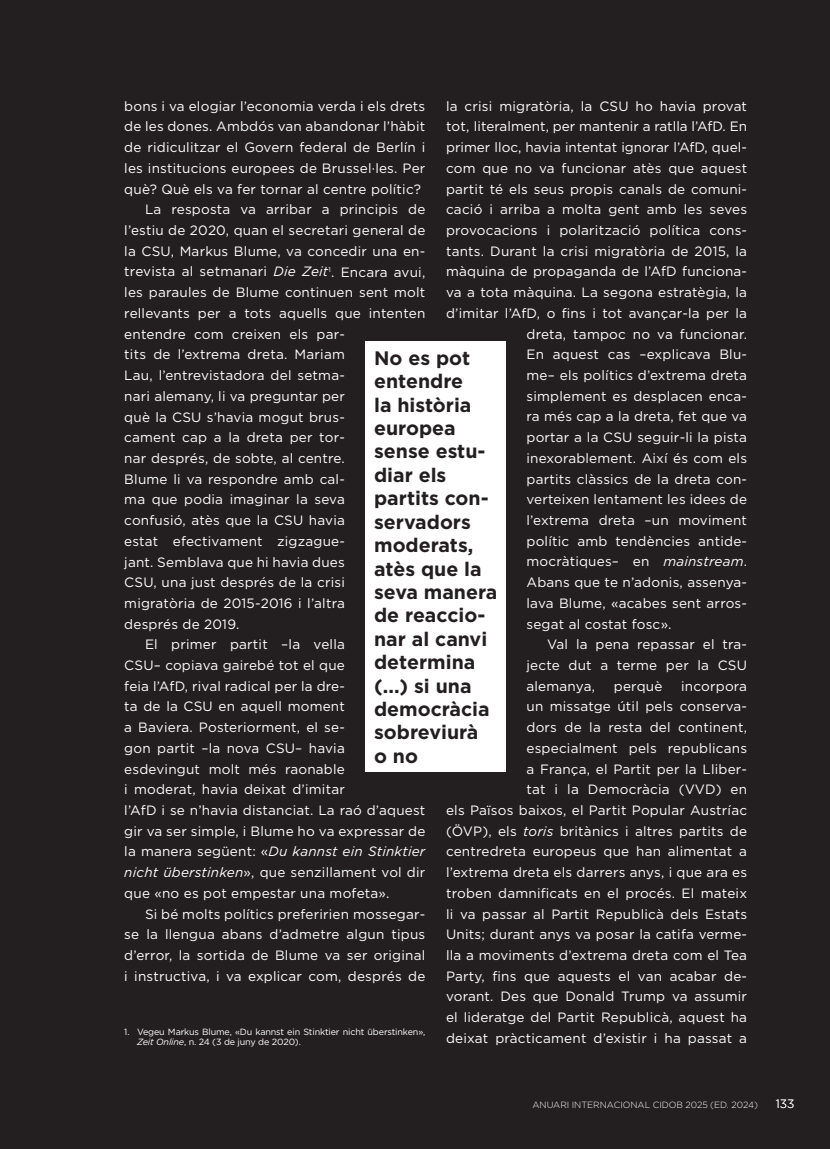
<style>
.page{position:relative;width:830px;height:1149px;background:#fff}
.page>*{position:absolute;margin:0;border:0;box-sizing:border-box;transform-origin:0 0}
.t1{font:700 19.5px/23.4px "Gotham";color:#231f20}
.t2{font:13.5px/20.7px "Gotham";letter-spacing:.015em;color:#fff;text-align:right}
.t3{font:italic 13.5px "Gotham";letter-spacing:.015em;color:#fff}
.t4{font:300 12px "Gotham";color:#fff}
.t5{font:9px/10.4px "Gotham";letter-spacing:-.015em;color:#fff}
.t6{font:300 9px "Gotham";color:#fff}
.s1{font-style:italic}
.s2{font-style:normal}
</style>
<div class="page">
<div style="left:0;top:0;width:829px;height:1148px;background:#231f20"></div>
<div style="left:365px;top:340px;width:140px;height:431px;background:#fff"></div>
<p class="t2" style="left:446px;top:95px;width:302px">la crisi migratòria, la CSU ho havia provat</p>
<p class="t2" style="left:446px;top:116px;width:302px">tot, literalment, per mantenir a ratlla l’AfD. En</p>
<p class="t2" style="left:446px;top:137px;width:302px">primer lloc, havia intentat ignorar l’AfD, quel-</p>
<p class="t2" style="left:446px;top:157px;width:302px">com que no va funcionar atès que aquest</p>
<p class="t2" style="left:446px;top:178px;width:302px">partit té els seus propis canals de comuni-</p>
<p class="t2" style="left:446px;top:199px;width:302px">cació i arriba a molta gent amb les seves</p>
<p class="t2" style="left:446px;top:219px;width:302px">provocacions i polarització política cons-</p>
<p class="t2" style="left:446px;top:240px;width:302px">tants. Durant la crisi migratòria de 2015, la</p>
<p class="t2" style="left:446px;top:261px;width:302px">màquina de propaganda de l’AfD funciona-</p>
<p class="t2" style="left:446px;top:282px;width:302px">va a tota màquina. La segona estratègia, la</p>
<p class="t2" style="left:446px;top:302px;width:302px">d’imitar l’AfD, o fins i tot avançar-la per la</p>
<p class="t2" style="left:526px;top:323px;width:222px">dreta, tampoc no va funcionar.</p>
<p class="t2" style="left:526px;top:344px;width:222px">En aquest cas –explicava Blu-</p>
<p class="t2" style="left:526px;top:364px;width:222px">me– els polítics d’extrema dreta</p>
<p class="t2" style="left:526px;top:385px;width:222px">simplement es desplacen enca-</p>
<p class="t2" style="left:526px;top:406px;width:222px">ra més cap a la dreta, fet que va</p>
<p class="t2" style="left:526px;top:426px;width:222px">portar a la CSU seguir-li la pista</p>
<p class="t2" style="left:526px;top:447px;width:222px">inexorablement. Així és com els</p>
<p class="t2" style="left:526px;top:468px;width:222px">partits clàssics de la dreta con-</p>
<p class="t2" style="left:526px;top:488px;width:222px">verteixen lentament les idees de</p>
<p class="t2" style="left:526px;top:509px;width:222px">l’extrema dreta –un moviment</p>
<p class="t2" style="left:526px;top:530px;width:222px">polític amb tendències antide-</p>
<p class="t2" style="left:526px;top:551px;width:222px">mocràtiques– en <span class="s1">mainstream</span>.</p>
<p class="t2" style="left:526px;top:571px;width:222px">Abans que te n’adonis, assenya-</p>
<p class="t2" style="left:526px;top:592px;width:222px">lava Blume, «acabes sent arros-</p>
<p class="t2" style="left:526px;top:613px;width:146px">segat al costat fosc».</p>
<p class="t2" style="left:547px;top:633px;width:201px">Val la pena repassar el tra-</p>
<p class="t2" style="left:526px;top:654px;width:222px">jecte dut a terme per la CSU</p>
<p class="t2" style="left:526px;top:675px;width:70px">alemanya,</p>
<p class="t2" style="left:613px;top:675px;width:50px">perquè</p>
<p class="t2" style="left:124px;top:95px;width:302px">bons i va elogiar l’economia verda i els drets</p>
<p class="t2" style="left:124px;top:116px;width:302px">de les dones. Ambdós van abandonar l’hàbit</p>
<p class="t2" style="left:124px;top:137px;width:302px">de ridiculitzar el Govern federal de Berlín i</p>
<p class="t2" style="left:124px;top:157px;width:302px">les institucions europees de Brussel·les. Per</p>
<p class="t2" style="left:124px;top:178px;width:298px">què? Què els va fer tornar al centre polític?</p>
<p class="t2" style="left:145px;top:199px;width:282px">La resposta va arribar a principis de</p>
<p class="t2" style="left:124px;top:219px;width:302px">l’estiu de 2020, quan el secretari general de</p>
<p class="t2" style="left:124px;top:240px;width:302px">la CSU, Markus Blume, va concedir una en-</p>
<p class="t2" style="left:124px;top:261px;width:302px">trevista al setmanari <span class="s1">Die Zeit</span><sup>1</sup>. Encara avui,</p>
<p class="t2" style="left:124px;top:282px;width:302px">les paraules de Blume continuen sent molt</p>
<p class="t2" style="left:124px;top:302px;width:302px">rellevants per a tots aquells que intenten</p>
<p class="t2" style="left:124px;top:323px;width:222px">entendre com creixen els par-</p>
<p class="t2" style="left:124px;top:344px;width:222px">tits de l’extrema dreta. Mariam</p>
<p class="t2" style="left:124px;top:364px;width:222px">Lau, l’entrevistadora del setma-</p>
<p class="t2" style="left:124px;top:385px;width:222px">nari alemany, li va preguntar per</p>
<p class="t2" style="left:124px;top:406px;width:222px">què la CSU s’havia mogut brus-</p>
<p class="t2" style="left:124px;top:426px;width:222px">cament cap a la dreta per tor-</p>
<p class="t2" style="left:124px;top:447px;width:222px">nar després, de sobte, al centre.</p>
<p class="t2" style="left:124px;top:468px;width:222px">Blume li va respondre amb cal-</p>
<p class="t2" style="left:124px;top:489px;width:222px">ma que podia imaginar la seva</p>
<p class="t2" style="left:124px;top:509px;width:222px">confusió, atès que la CSU havia</p>
<p class="t2" style="left:124px;top:530px;width:222px">estat efectivament zigzague-</p>
<p class="t2" style="left:124px;top:551px;width:222px">jant. Semblava que hi havia dues</p>
<p class="t2" style="left:124px;top:571px;width:222px">CSU, una just després de la crisi</p>
<p class="t2" style="left:124px;top:592px;width:222px">migratòria de 2015-2016 i l’altra</p>
<p class="t2" style="left:124px;top:613px;width:117px">després de 2019.</p>
<p class="t2" style="left:145px;top:633px;width:201px">El primer partit –la vella</p>
<p class="t2" style="left:124px;top:654px;width:222px">CSU– copiava gairebé tot el que</p>
<p class="t2" style="left:124px;top:675px;width:222px">feia l’AfD, rival radical per la dre-</p>
<p class="t2" style="left:124px;top:695px;width:222px">ta de la CSU en aquell moment</p>
<p class="t2" style="left:124px;top:716px;width:222px">a Baviera. Posteriorment, el se-</p>
<p class="t2" style="left:124px;top:737px;width:222px">gon partit –la nova CSU– havia</p>
<p class="t2" style="left:124px;top:758px;width:222px">esdevingut molt més raonable</p>
<p class="t2" style="left:124px;top:778px;width:222px">i moderat, havia deixat d’imitar</p>
<p class="t2" style="left:124px;top:799px;width:302px">l’AfD i se n’havia distanciat. La raó d’aquest</p>
<p class="t2" style="left:124px;top:820px;width:302px">gir va ser simple, i Blume ho va expressar de</p>
<p class="t3" style="left:124px;top:842px;width:302px"><span class="s2">la manera següent: «</span>Du kannst ein Stinktier</p>
<p class="t2" style="left:124px;top:861px;width:302px"><span class="s1">nicht überstinken</span>», que senzillament vol dir</p>
<p class="t2" style="left:124px;top:882px;width:266px">que «no es pot empestar una mofeta».</p>
<p class="t2" style="left:145px;top:902px;width:282px">Si bé molts polítics preferirien mossegar-</p>
<p class="t2" style="left:124px;top:923px;width:302px">se la llengua abans d’admetre algun tipus</p>
<p class="t2" style="left:124px;top:944px;width:302px">d’error, la sortida de Blume va ser original</p>
<p class="t2" style="left:124px;top:965px;width:302px">i instructiva, i va explicar com, després de</p>
<h1 class="t1" style="left:374px;top:346px;width:125px">No es pot entendre<br>la història europea sense estu&shy;diar els partits con&shy;servadors moderats, atès que la seva manera de reaccio&shy;nar al canvi determina (...) si una democràcia sobreviurà<br>o no</h1>
<p class="t2" style="left:446px;top:675px;width:302px">incorpora<br>un missatge útil pels conserva-<br>dors de la resta del continent, especialment pels republicans<br>a França, el Partit per la Lliber-<br>tat i la Democràcia (VVD) en<br>els Països baixos, el Partit Popular Austríac (ÖVP), els <span class="s1">toris</span> britànics i altres partits de centredreta europeus que han alimentat a l’extrema dreta els darrers anys, i que ara es troben damnificats en el procés. El mateix li va passar al Partit Republicà dels Estats Units; durant anys va posar la catifa verme&shy;lla a moviments d’extrema dreta com el Tea Party, fins que aquests el van acabar de&shy;vorant. Des que Donald Trump va assumir el lideratge del Partit Republicà, aquest ha deixat pràcticament d’existir i ha passat a</p>
<p class="t5" style="left:137px;top:1026px;width:289px;text-indent:-13px">1. Vegeu Markus Blume, «Du kannst ein Stinktier nicht überstinken»,<br><span class="s1">Zeit Online</span>, n. 24 (3 de juny de 2020).</p>
<p class="t6" style="left:532px;top:1098px;width:227px">ANUARI INTERNACIONAL CIDOB 2025 (ED. 2024)</p>
<p class="t4" style="left:775px;top:1095px;width:20px">133</p>
</div>
